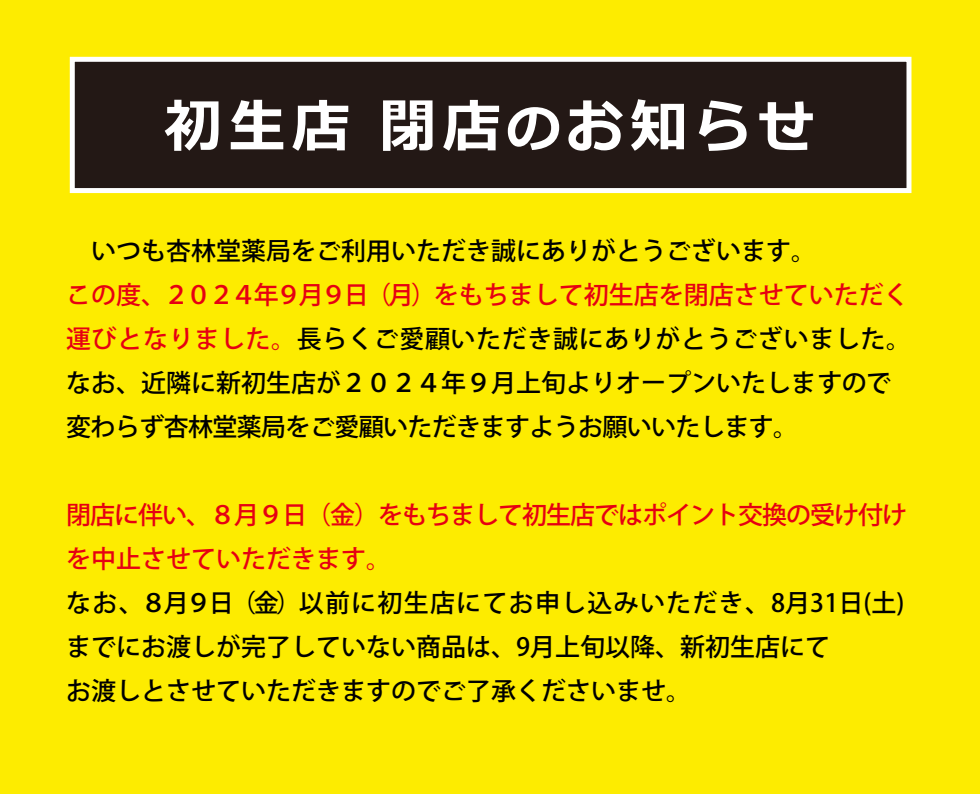
<style>
.page{position:relative;width:980px;height:794px;background:#fdec00}
.page>*{position:absolute;margin:0;border:0;box-sizing:border-box;transform-origin:0 0}
.t1{font:700 58px "Meiryo";letter-spacing:.1em;color:#fff}
.t2{font:500 25px/44px "Koz Go Pro";color:#000}
.t3{font:500 25px/44px "Koz Go Pro";letter-spacing:-.04em;color:#e60012}
.s1{font-size:54px}
.s2{color:#e60012}
</style>
<div class="page">
<div style="left:70px;top:57px;width:841px;height:136px;background:#231815;border:5px solid #fff"></div>
<h1 class="t1" style="left:164px;top:86px;width:653px">初生店閉店<span class="s1">の</span>お知らせ</h1>
<p class="t2" style="left:66px;top:230px;width:751px">　いつも杏林堂薬局をご利用いただき誠にありがとうございます。</p>
<p class="t2" style="left:66px;top:274px;width:846px"><span class="s2">この度、２０２４年９月９日（月）をもちまして初生店を閉店させていただく運びとなりました。</span>長らくご愛顧いただき誠にありがとうございました。なお、近隣に新初生店が２０２４年９月上旬よりオープンいたしますので変わらず杏林堂薬局をご愛顧いただきますようお願いいたします。</p>
<p class="t3" style="left:66px;top:494px;width:842px">閉店に伴い、８月９日（金）をもちまして初生店ではポイント交換の受け付けを中止させていただきます。</p>
<p class="t2" style="left:66px;top:582px;width:840px">なお、８月９日（金）以前に初生店にてお申し込みいただき、8月31日(土)までにお渡しが完了していない商品は、9月上旬以降、新初生店にて<br>お渡しとさせていただきますのでご了承くださいませ。</p>
</div>
